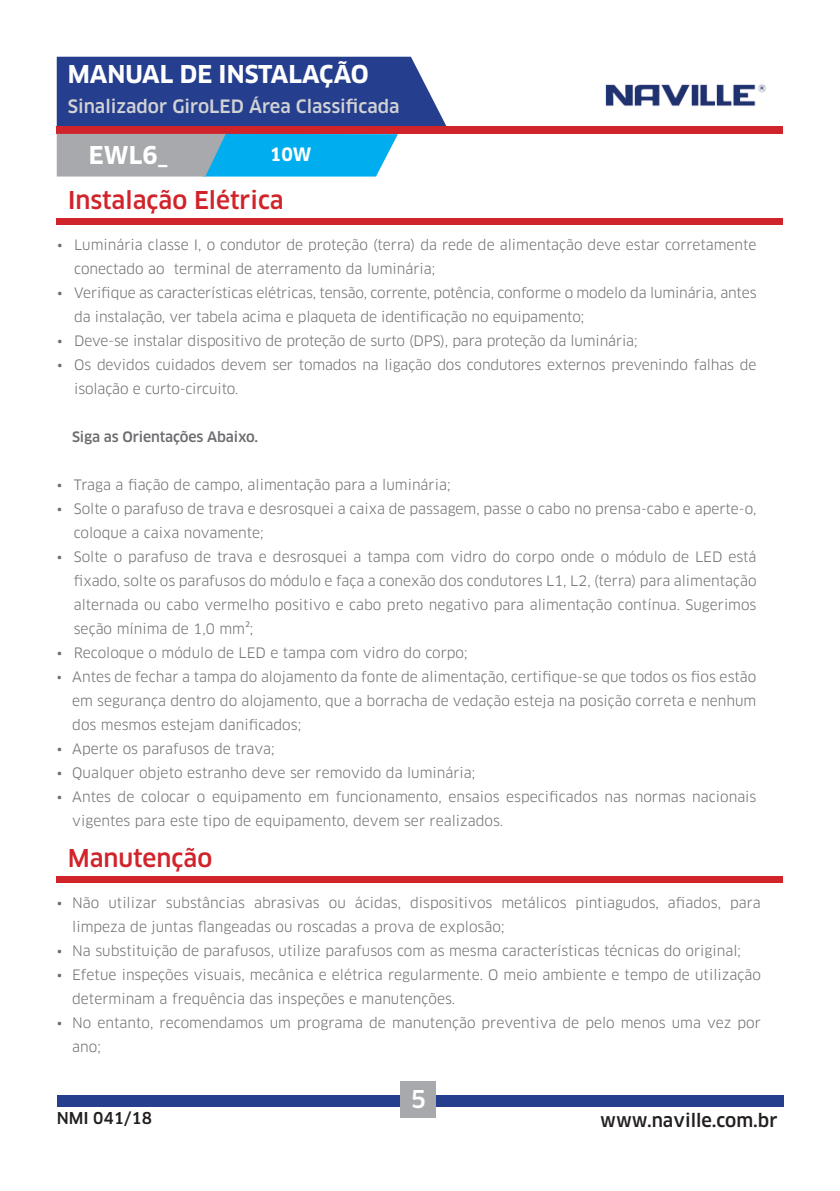
<style>
.page{position:relative;width:840px;height:1191px;background:#fff}
.page>*{position:absolute;margin:0;border:0;box-sizing:border-box;transform-origin:0 0}
.t1{font:500 24px "Clan OT";color:#d1232a}
.t2{font:700 24px "Clan OT";color:#fff}
.t3{font:500 24px "Clan OT";color:#fff}
.t4{font:500 18px "Clan OT";color:#d1d2d4}
.t5{font:500 18px "Clan OT";color:#231f20}
.t6{font:700 18px "Clan OT";color:#fff}
.t7{font:500 16px "Clan OT";color:#231f20}
.t8{font:14px/24px "Clan OT";color:#6c6d70}
.t9{font:14px/24px "Clan OT";color:#6c6d70;text-align:justify;scale:.91 1}
.t10{font:500 14px "Clan OT";letter-spacing:-.01em;color:#6c6d70}
</style>
<div class="page">
<div style="left:57px;top:1094px;width:725px;height:12px;background:#253f8e"></div>
<div style="left:399px;top:1081px;width:36px;height:37px;background:#a8a9ad"></div>
<div style="left:57px;top:126px;width:725px;height:8px;background:#d1232a"></div>
<svg style="left:57px;top:57px;width:390px;height:119px;background:#4f6da3"></svg>
<img style="left:605px;top:84px;width:161px;height:23px">
<div style="left:57px;top:218px;width:725px;height:6px;background:#d1232a"></div>
<div style="left:57px;top:877px;width:725px;height:6px;background:#d1232a"></div>
<h1 class="t2" style="left:68px;top:60px;width:302px">MANUAL DE INSTALAÇÃO</h1>
<p class="t4" style="left:68px;top:95px;width:333px">Sinalizador GiroLED Área Classificada</p>
<h1 class="t2" style="left:89px;top:141px;width:80px">EWL6_</h1>
<p class="t6" style="left:270px;top:144px;width:43px">10W</p>
<h1 class="t1" style="left:68px;top:186px;width:217px">Instalação Elétrica</h1>
<p class="t8" style="left:74px;top:233px;width:683px;text-indent:-17px">• Luminária classe I, o condutor de proteção (terra) da rede de alimentação deve estar corretamente conectado ao terminal de aterramento da luminária;</p>
<p class="t8" style="left:74px;top:281px;width:683px;text-indent:-17px">• Verifique as características elétricas, tensão, corrente, potência, conforme o modelo da luminária, antes da instalação, ver tabela acima e plaqueta de identificação no equipamento;</p>
<p class="t8" style="left:57px;top:329px;width:581px">• Deve-se instalar dispositivo de proteção de surto (DPS), para proteção da luminária;</p>
<p class="t8" style="left:74px;top:353px;width:683px;text-indent:-17px">• Os devidos cuidados devem ser tomados na ligação dos condutores externos prevenindo falhas de isolação e curto-circuito.</p>
<p class="t10" style="left:72px;top:428px;width:188px">Siga as Orientações Abaixo.</p>
<p class="t8" style="left:57px;top:473px;width:395px">• Traga a fiação de campo, alimentação para a luminária;</p>
<p class="t8" style="left:74px;top:497px;width:683px;text-indent:-17px">• Solte o parafuso de trava e desrosquei a caixa de passagem, passe o cabo no prensa-cabo e aperte-o, coloque a caixa novamente;</p>
<p class="t8" style="left:74px;top:545px;width:684px;text-align:justify;text-indent:-17px">• Solte o parafuso de trava e desrosquei a tampa com vidro do corpo onde o módulo de LED está fixado, solte os parafusos do módulo e faça a conexão dos condutores L1, L2, (terra) para alimentação alternada ou cabo vermelho positivo e cabo preto negativo para alimentação contínua. Sugerimos seção mínima de 1,0 mm²;</p>
<p class="t8" style="left:57px;top:641px;width:412px">• Recoloque o módulo de LED e tampa com vidro do corpo;</p>
<p class="t9" style="left:72px;top:665px;width:753px;text-indent:-16px">• Antes de fechar a tampa do alojamento da fonte de alimentação, certifique-se que todos os fios estão em segurança dentro do alojamento, que a borracha de vedação esteja na posição correta e nenhum dos mesmos estejam danificados;</p>
<p class="t8" style="left:57px;top:737px;width:219px">• Aperte os parafusos de trava;</p>
<p class="t8" style="left:57px;top:761px;width:420px">• Qualquer objeto estranho deve ser removido da luminária;</p>
<p class="t8" style="left:72px;top:785px;width:685px;text-indent:-16px">• Antes de colocar o equipamento em funcionamento, ensaios especificados nas normas nacionais vigentes para este tipo de equipamento, devem ser realizados.</p>
<h1 class="t1" style="left:68px;top:844px;width:146px">Manutenção</h1>
<p class="t8" style="left:72px;top:891px;width:689px;text-indent:-15px">• Não utilizar substâncias abrasivas ou ácidas, dispositivos metálicos pintiagudos, afiados, para limpeza de juntas flangeadas ou roscadas a prova de explosão;</p>
<p class="t8" style="left:57px;top:939px;width:685px">• Na substituição de parafusos, utilize parafusos com as mesma características técnicas do original;</p>
<p class="t8" style="left:72px;top:963px;width:689px;text-indent:-15px">• Efetue inspeções visuais, mecânica e elétrica regularmente. O meio ambiente e tempo de utilização determinam a frequência das inspeções e manutenções.</p>
<p class="t8" style="left:72px;top:1011px;width:689px;text-indent:-15px">• No entanto, recomendamos um programa de manutenção preventiva de pelo menos uma vez por ano;</p>
<p class="t7" style="left:57px;top:1108px;width:97px">NMI 041/18</p>
<h1 class="t3" style="left:410px;top:1085px;width:17px">5</h1>
<p class="t5" style="left:600px;top:1109px;width:179px">www.naville.com.br</p>
</div>
